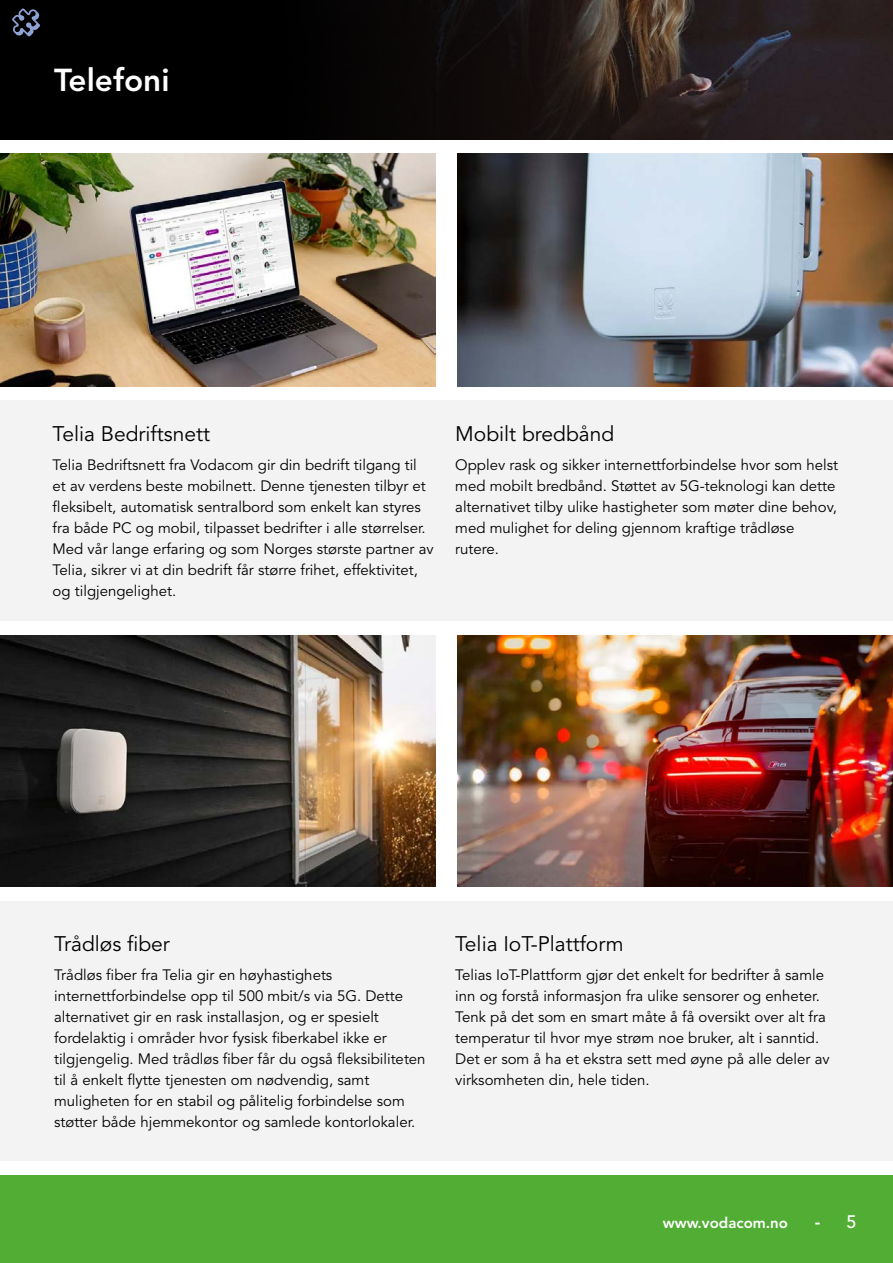
<style>
.page{position:relative;width:893px;height:1263px;background:#fff}
.page>*{position:absolute;margin:0;border:0;box-sizing:border-box;transform-origin:0 0}
.t1{font:800 31.5px "Avenir LT Std";color:#fff}
.t2{font:21px "Avenir LT Std";color:#000}
.t3{font:800 18px "Avenir LT Std";color:#fff}
.t4{font:15px/21px "Avenir LT Std";color:#000}
.t5{font:800 15px "Avenir LT Std";color:#fff}
.s1{font-weight:500}
</style>
<div class="page">
<div style="left:0;top:901px;width:893px;height:260px;background:#f3f3f3"></div>
<div style="left:0;top:400px;width:893px;height:221px;background:#f3f3f3"></div>
<div style="left:0;top:0;width:893px;height:140px;background:#000"></div>
<img style="left:396px;top:0;width:497px;height:140px">
<svg style="left:12px;top:9px;width:28px;height:27px"></svg>
<img style="left:0;top:153px;width:436px;height:234px">
<img style="left:0;top:636px;width:436px;height:251px">
<img style="left:457px;top:153px;width:436px;height:234px">
<img style="left:457px;top:636px;width:436px;height:251px">
<div style="left:0;top:1175px;width:893px;height:88px;background:#52ad35"></div>
<h1 class="t1" style="left:54px;top:61px;width:117px">Telefoni</h1>
<h2 class="t2" style="left:53px;top:422px;width:159px">Telia Bedriftsnett</h2>
<p class="t4" style="left:53px;top:455px;width:383px">Telia Bedriftsnett fra Vodacom gir din bedrift tilgang til et av verdens beste mobilnett. Denne tjenesten tilbyr et fleksibelt, automatisk sentralbord som enkelt kan styres fra både PC og mobil, tilpasset bedrifter i alle størrelser.<br>Med vår lange erfaring og som Norges største partner av Telia, sikrer vi at din bedrift får større frihet, effektivitet, og tilgjengelighet.</p>
<h2 class="t2" style="left:455px;top:422px;width:161px">Mobilt bredbånd</h2>
<p class="t4" style="left:455px;top:455px;width:384px">Opplev rask og sikker internettforbindelse hvor som helst med mobilt bredbånd. Støttet av 5G-teknologi kan dette alternativet tilby ulike hastigheter som møter dine behov, med mulighet for deling gjennom kraftige trådløse rutere.</p>
<h2 class="t2" style="left:54px;top:931px;width:117px">Trådløs fiber</h2>
<p class="t4" style="left:54px;top:965px;width:373px">Trådløs fiber fra Telia gir en høyhastighets internettforbindelse opp til 500 mbit/s via 5G. Dette alternativet gir en rask installasjon, og er spesielt fordelaktig i områder hvor fysisk fiberkabel ikke er tilgjengelig. Med trådløs fiber får du også fleksibiliteten til å enkelt flytte tjenesten om nødvendig, samt muligheten for en stabil og pålitelig forbindelse som støtter både hjemmekontor og samlede kontorlokaler.</p>
<h2 class="t2" style="left:455px;top:931px;width:170px">Telia IoT-Plattform</h2>
<p class="t4" style="left:455px;top:965px;width:376px">Telias IoT-Plattform gjør det enkelt for bedrifter å samle inn og forstå informasjon fra ulike sensorer og enheter.<br>Tenk på det som en smart måte å få oversikt over alt fra temperatur til hvor mye strøm noe bruker, alt i sanntid.<br>Det er som å ha et ekstra sett med øyne på alle deler av virksomheten din, hele tiden.</p>
<p class="t5" style="left:663px;top:1214px;width:127px">www.vodacom.no</p>
<p class="t3" style="left:815px;top:1211px;width:43px">- <span class="s1">5</span></p>
</div>
